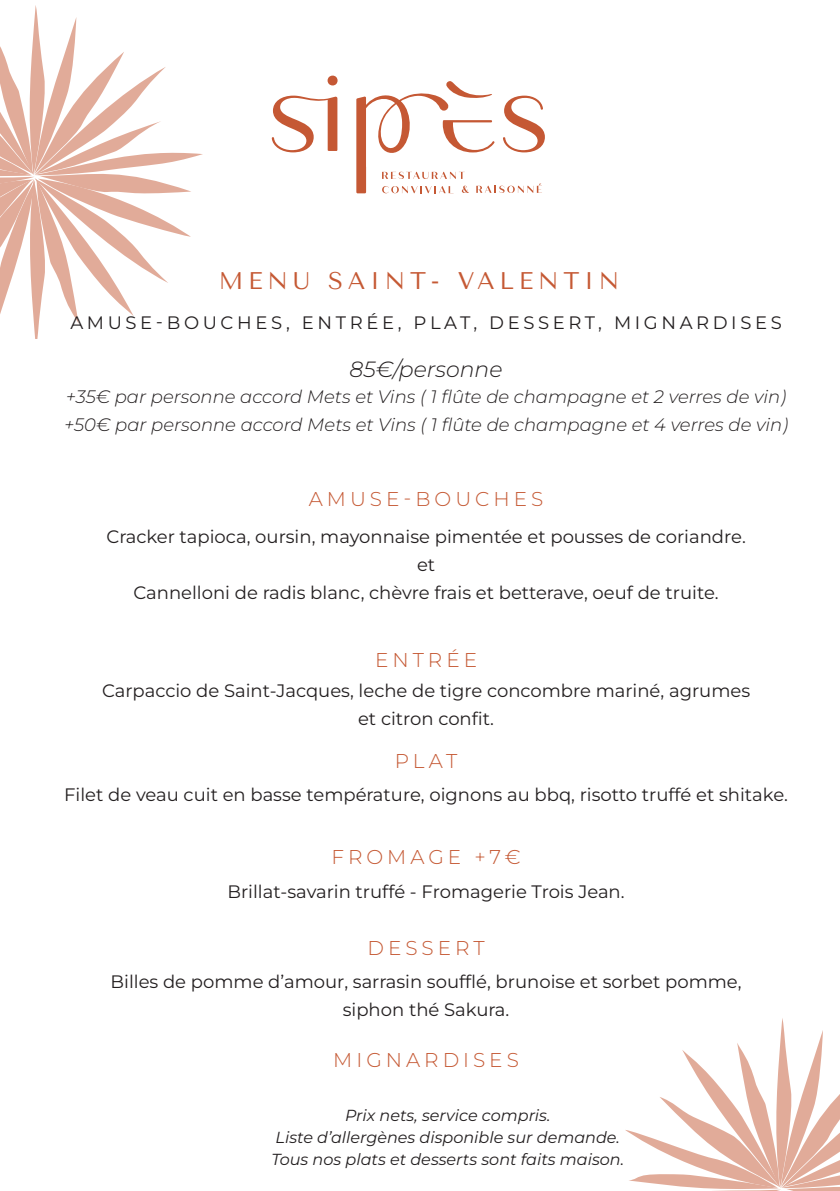
<style>
.page{position:relative;width:840px;height:1191px;background:#fff}
.page>*{position:absolute;margin:0;border:0;box-sizing:border-box;transform-origin:0 0}
.t1{font:24px "Tenor Sans";letter-spacing:.2em;color:#c55934}
.t2{font:italic 100 22px "Montserrat";color:#231f20}
.t3{font:100 20px "Montserrat";letter-spacing:.2em;color:#c55934}
.t4{font:100 18px "Montserrat";color:#231f20}
.t5{font:italic 100 18px "Montserrat";color:#231f20}
.t6{font:100 18px "Montserrat";letter-spacing:.2em;color:#231f20}
.t7{font:italic 100 16px "Montserrat";color:#231f20}
</style>
<div class="page">
<svg style="left:0;top:5px;width:203px;height:333px"></svg>
<svg style="left:625px;top:1018px;width:214px;height:173px"></svg>
<div style="left:327px;top:76px;width:10px;height:9px;background:#c55834;border-radius:50%"></div>
<svg style="left:271px;top:96px;width:66px;height:56px"></svg>
<svg style="left:356px;top:81px;width:188px;height:112px"></svg>
<p class="t1" style="left:219px;top:267px;width:402px">MENU SAINT- VALENTIN</p>
<p class="t6" style="left:70px;top:311px;width:712px">AMUSE-BOUCHES, ENTRÉE, PLAT, DESSERT, MIGNARDISES</p>
<p class="t2" style="left:349px;top:355px;width:154px">85€/personne</p>
<p class="t5" style="left:66px;top:384px;width:721px">+35€ par personne accord Mets et Vins ( 1 flûte de champagne et 2 verres de vin)</p>
<p class="t5" style="left:64px;top:412px;width:725px">+50€ par personne accord Mets et Vins ( 1 flûte de champagne et 4 verres de vin)</p>
<p class="t3" style="left:308px;top:486px;width:236px">AMUSE-BOUCHES</p>
<p class="t4" style="left:106px;top:525px;width:640px">Cracker tapioca, oursin, mayonnaise pimentée et pousses de coriandre.</p>
<p class="t4" style="left:417px;top:553px;width:20px">et</p>
<p class="t4" style="left:133px;top:581px;width:586px">Cannelloni de radis blanc, chèvre frais et betterave, oeuf de truite.</p>
<p class="t3" style="left:375px;top:646px;width:104px">ENTRÉE</p>
<p class="t4" style="left:102px;top:679px;width:649px">Carpaccio de Saint-Jacques, leche de tigre concombre mariné, agrumes</p>
<p class="t4" style="left:358px;top:707px;width:137px">et citron confit.</p>
<p class="t3" style="left:394px;top:747px;width:64px">PLAT</p>
<p class="t4" style="left:64px;top:782px;width:725px">Filet de veau cuit en basse température, oignons au bbq, risotto truffé et shitake.</p>
<p class="t3" style="left:331px;top:843px;width:191px">FROMAGE +7€</p>
<p class="t4" style="left:227px;top:879px;width:398px">Brillat-savarin truffé - Fromagerie Trois Jean.</p>
<p class="t3" style="left:367px;top:934px;width:119px">DESSERT</p>
<p class="t4" style="left:110px;top:969px;width:632px">Billes de pomme d’amour, sarrasin soufflé, brunoise et sorbet pomme,</p>
<p class="t4" style="left:342px;top:997px;width:168px">siphon thé Sakura.</p>
<p class="t3" style="left:333px;top:1046px;width:187px">MIGNARDISES</p>
<p class="t7" style="left:345px;top:1104px;width:207px">Prix nets, service compris.</p>
<p class="t7" style="left:275px;top:1126px;width:345px">Liste d’allergènes disponible sur demande.</p>
<p class="t7" style="left:271px;top:1148px;width:354px">Tous nos plats et desserts sont faits maison.</p>
</div>
